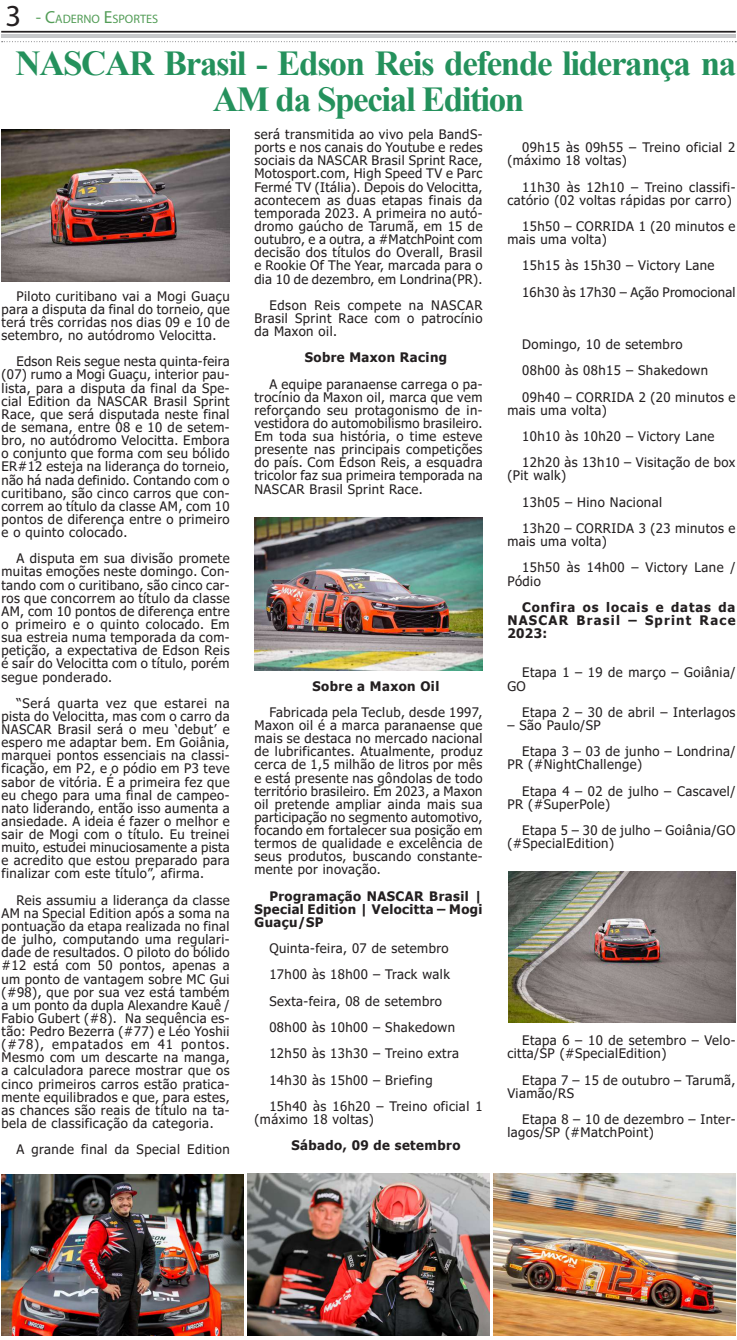
<style>
.page{position:relative;width:737px;height:1340px;background:#fff}
.page>*{position:absolute;margin:0;border:0;box-sizing:border-box;transform-origin:0 0}
.t1{font:700 35px/36.8px "Times New Roman";letter-spacing:-.04em;color:#24915c;text-align:center}
.t2{font:13.12px/13.1px "Tahoma";letter-spacing:.035em;color:#231f20}
.t3{font:700 13.12px/13.1px "Tahoma";letter-spacing:.035em;color:#231f20;text-align:justify}
.t4{font:12.25px "Myriad Pro";color:#539d57}
.s1{font-size:30.62px;color:#231f20}
.s2{font-size:17.5px}
</style>
<div class="page">
<hr style="left:1px;top:35px;width:734px;height:3px;background:#c7c8ca">
<hr style="left:1px;top:31px;width:734px;height:2px;background:#231f20">
<svg style="left:2px;top:41px;width:734px;height:1px"></svg>
<img style="left:1px;top:129px;width:229px;height:152px">
<img style="left:254px;top:518px;width:229px;height:152px">
<img style="left:508px;top:871px;width:227px;height:151px">
<img style="left:2px;top:1174px;width:242px;height:161px">
<img style="left:247px;top:1173px;width:243px;height:161px">
<img style="left:493px;top:1173px;width:242px;height:161px">
<p class="t4" style="left:6px;top:11px;width:154px"><span class="s1">3</span> <span class="s2">- C</span>ADERNO <span class="s2">E</span>SPORTES</p>
<h1 class="t1" style="left:15px;top:43px;width:722px">NASCAR Brasil - Edson Reis defende liderança na<br>AM da Special Edition</h1>
<p class="t2" style="left:2px;top:290px;width:230px;text-align:justify;text-indent:15px">Piloto curitibano vai a Mogi Guaçu para a disputa da final do torneio, que terá três corridas nos dias 09 e 10 de setembro, no autódromo Velocitta.</p>
<p class="t2" style="left:2px;top:356px;width:230px;text-align:justify;text-indent:15px">Edson Reis segue nesta quinta-feira (07) rumo a Mogi Guaçu, interior pau&shy;lista, para a disputa da final da Spe&shy;cial Edition da NASCAR Brasil Sprint Race, que será disputada neste final de semana, entre 08 e 10 de setem&shy;bro, no autódromo Velocitta. Embora o conjunto que forma com seu bólido ER#12 esteja na liderança do torneio, não há nada definido. Contando com o curitibano, são cinco carros que con&shy;correm ao título da classe AM, com 10 pontos de diferença entre o primeiro e o quinto colocado.</p>
<p class="t2" style="left:2px;top:552px;width:230px;text-align:justify;text-indent:15px">A disputa em sua divisão promete muitas emoções neste domingo. Con&shy;tando com o curitibano, são cinco car&shy;ros que concorrem ao título da classe AM, com 10 pontos de diferença entre o primeiro e o quinto colocado. Em sua estreia numa temporada da com&shy;petição, a expectativa de Edson Reis é sair do Velocitta com o título, porém segue ponderado.</p>
<p class="t2" style="left:2px;top:697px;width:229px;text-align:justify;text-indent:15px">“Será quarta vez que estarei na pista do Velocitta, mas com o carro da NASCAR Brasil será o meu ‘debut’ e espero me adaptar bem. Em Goiânia, marquei pontos essenciais na classi&shy;ficação, em P2, e o pódio em P3 teve sabor de vitória. É a primeira fez que eu chego para uma final de campeo&shy;nato liderando, então isso aumenta a ansiedade. A ideia é fazer o melhor e sair de Mogi com o título. Eu treinei muito, estudei minuciosamente a pista e acredito que estou preparado para finalizar com este título”, afirma.</p>
<p class="t2" style="left:2px;top:894px;width:230px;text-align:justify;text-indent:15px">Reis assumiu a liderança da classe AM na Special Edition após a soma na pontuação da etapa realizada no final de julho, computando uma regulari&shy;dade de resultados. O piloto do bólido #12 está com 50 pontos, apenas a um ponto de vantagem sobre MC Gui (#98), que por sua vez está também a um ponto da dupla Alexandre Kauê / Fabio Gubert (#8). Na sequência es&shy;tão: Pedro Bezerra (#77) e Léo Yoshii (#78), empatados em 41 pontos.<br>Mesmo com um descarte na manga, a calculadora parece mostrar que os cinco primeiros carros estão pratica&shy;mente equilibrados e que, para estes, as chances são reais de título na ta&shy;bela de classificação da categoria.</p>
<p class="t2" style="left:16px;top:1143px;width:215px">A grande final da Special Edition</p>
<p class="t2" style="left:254px;top:128px;width:230px;text-align:justify">será transmitida ao vivo pela BandS&shy;ports e nos canais do Youtube e redes sociais da NASCAR Brasil Sprint Race, Motosport.com, High Speed TV e Parc Fermé TV (Itália). Depois do Velocitta, acontecem as duas etapas finais da temporada 2023. A primeira no autó&shy;dromo gaúcho de Tarumã, em 15 de outubro, e a outra, a #MatchPoint com decisão dos títulos do Overall, Brasil e Rookie Of The Year, marcada para o dia 10 de dezembro, em Londrina(PR).</p>
<p class="t2" style="left:254px;top:299px;width:229px;text-align:justify;text-indent:15px">Edson Reis compete na NASCAR Brasil Sprint Race com o patrocínio da Maxon oil.</p>
<p class="t3" style="left:305px;top:351px;width:144px">Sobre Maxon Racing</p>
<p class="t2" style="left:254px;top:378px;width:230px;text-align:justify;text-indent:15px">A equipe paranaense carrega o pa&shy;trocínio da Maxon oil, marca que vem reforçando seu protagonismo de in&shy;vestidora do automobilismo brasileiro.<br>Em toda sua história, o time esteve presente nas principais competições do país. Com Edson Reis, a esquadra tricolor faz sua primeira temporada na NASCAR Brasil Sprint Race.</p>
<p class="t3" style="left:312px;top:679px;width:128px">Sobre a Maxon Oil</p>
<p class="t2" style="left:254px;top:706px;width:230px;text-align:justify;text-indent:15px">Fabricada pela Teclub, desde 1997, Maxon oil é a marca paranaense que mais se destaca no mercado nacional de lubrificantes. Atualmente, produz cerca de 1,5 milhão de litros por mês e está presente nas gôndolas de todo território brasileiro. Em 2023, a Maxon oil pretende ampliar ainda mais sua participação no segmento automotivo, focando em fortalecer sua posição em termos de qualidade e excelência de seus produtos, buscando constante&shy;mente por inovação.</p>
<p class="t3" style="left:254px;top:889px;width:229px;text-indent:15px">Programação NASCAR Brasil | Special Edition | Velocitta – Mogi Guaçu/SP</p>
<p class="t2" style="left:269px;top:936px;width:215px;line-height:26.2px">Quinta-feira, 07 de setembro<br>17h00 às 18h00 – Track walk<br>Sexta-feira, 08 de setembro<br>08h00 às 10h00 – Shakedown<br>12h50 às 13h30 – Treino extra<br>14h30 às 15h00 – Briefing<br>15h40 às 16h20 – Treino oficial 1</p>
<p class="t2" style="left:254px;top:1113px;width:121px">(máximo 18 voltas)</p>
<p class="t3" style="left:291px;top:1139px;width:170px">Sábado, 09 de setembro</p>
<p class="t2" style="left:507px;top:142px;width:230px;text-indent:15px">09h15 às 09h55 – Treino oficial 2 (máximo 18 voltas)</p>
<p class="t2" style="left:507px;top:181px;width:229px;text-align:right">11h30 às 12h10 – Treino classifi&shy;catório (02 voltas rápidas por carro)</p>
<p class="t2" style="left:507px;top:220px;width:230px;text-indent:15px">15h50 – CORRIDA 1 (20 minutos e mais uma volta)</p>
<p class="t2" style="left:522px;top:253px;width:215px;line-height:26.2px">15h15 às 15h30 – Victory Lane<br>16h30 às 17h30 – Ação Promocional</p>
<p class="t2" style="left:522px;top:332px;width:215px;line-height:26.2px">Domingo, 10 de setembro<br>08h00 às 08h15 – Shakedown<br>09h40 – CORRIDA 2 (20 minutos e</p>
<p class="t2" style="left:522px;top:397px;width:215px;line-height:26.2px;text-indent:-15px">mais uma volta)<br>10h10 às 10h20 – Victory Lane<br>12h20 às 13h10 – Visitação de box</p>
<p class="t2" style="left:522px;top:463px;width:215px;line-height:26.2px;text-indent:-15px">(Pit walk)<br>13h05 – Hino Nacional<br>13h20 – CORRIDA 3 (23 minutos e</p>
<p class="t2" style="left:522px;top:529px;width:215px;line-height:26.2px;text-indent:-15px">mais uma volta)<br>15h50 às 14h00 – Victory Lane /</p>
<p class="t2" style="left:507px;top:575px;width:35px">Pódio</p>
<p class="t3" style="left:507px;top:601px;width:230px;text-indent:15px">Confira os locais e datas da NASCAR Brasil – Sprint Race 2023:</p>
<p class="t2" style="left:507px;top:667px;width:229px;text-indent:15px">Etapa 1 – 19 de março – Goiânia/<br>GO</p>
<p class="t2" style="left:522px;top:706px;width:215px">Etapa 2 – 30 de abril – Interlagos</p>
<p class="t2" style="left:522px;top:712px;width:215px;line-height:26.2px;text-indent:-15px">– São Paulo/SP<br>Etapa 3 – 03 de junho – Londrina/</p>
<p class="t2" style="left:522px;top:752px;width:215px;line-height:26.2px;text-indent:-15px">PR (#NightChallenge)<br>Etapa 4 – 02 de julho – Cascavel/</p>
<p class="t2" style="left:522px;top:791px;width:215px;line-height:26.2px;text-indent:-15px">PR (#SuperPole)<br>Etapa 5 – 30 de julho – Goiânia/GO</p>
<p class="t2" style="left:507px;top:837px;width:108px">(#SpecialEdition)</p>
<p class="t2" style="left:507px;top:1034px;width:229px;text-indent:15px">Etapa 6 – 10 de setembro – Velo&shy;citta/SP (#SpecialEdition)</p>
<p class="t2" style="left:507px;top:1073px;width:230px;text-indent:15px">Etapa 7 – 15 de outubro – Tarumã,<br>Viamão/RS</p>
<p class="t2" style="left:507px;top:1113px;width:229px;text-indent:15px">Etapa 8 – 10 de dezembro – Inter&shy;lagos/SP (#MatchPoint)</p>
</div>
